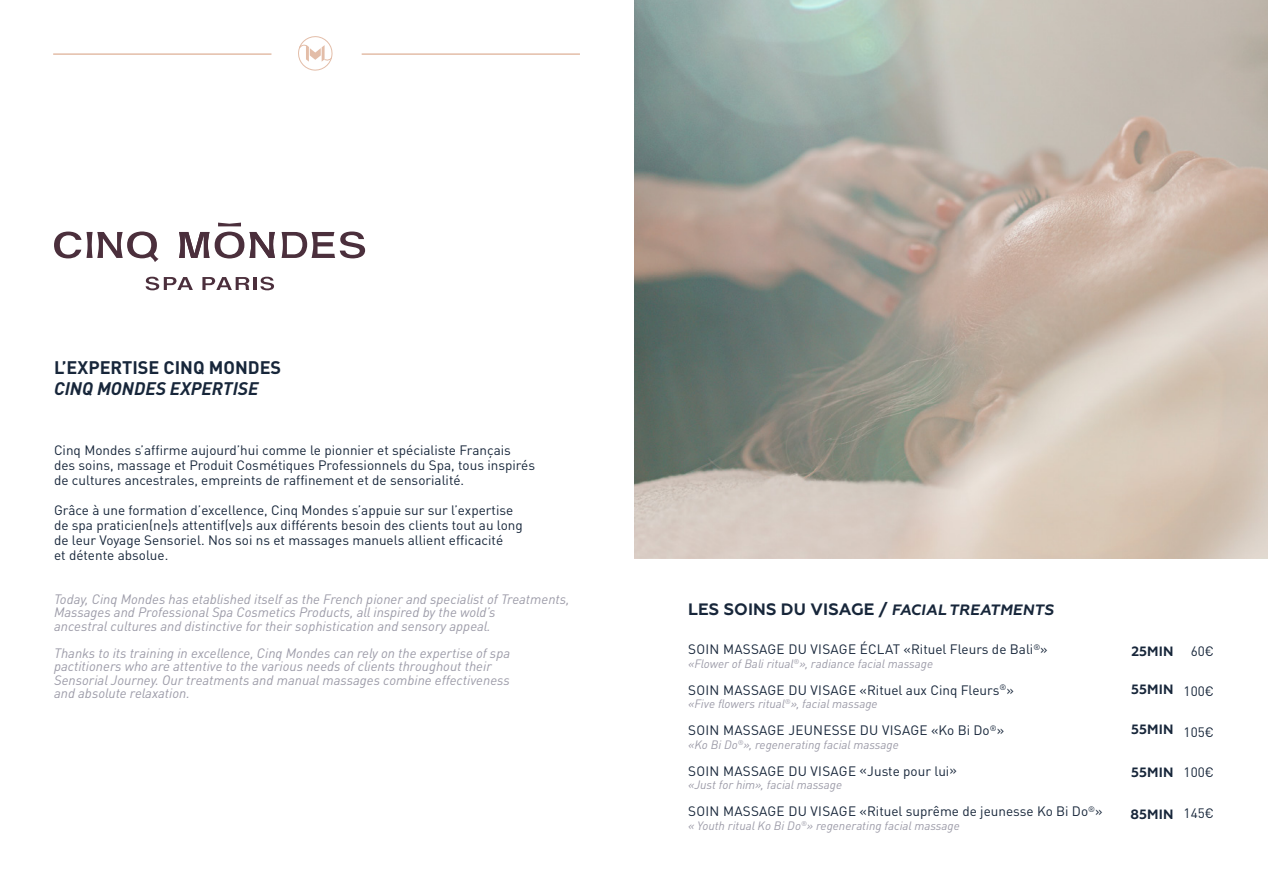
<style>
.page{position:relative;width:1268px;height:893px;background:#fff}
.page>*{position:absolute;margin:0;border:0;box-sizing:border-box;transform-origin:0 0}
.t1{font:700 18px "DIN Pro";color:#17263a}
.t2{font:italic 700 18px "DIN Pro";color:#17263a}
.t3{font:700 16.5px "Geometria";letter-spacing:.01em;color:#17263a}
.t4{font:13.5px/15px "DIN Pro";color:#17263a}
.t5{font:italic 13.5px/13.5px "DIN Pro";color:#9c9ba8}
.t6{font:13.5px "DIN Pro";letter-spacing:.02em;color:#17263a}
.t7{font:700 13.5px "Geometria";letter-spacing:.005em;color:#17263a}
.t8{font:italic 12px "DIN Pro";color:#9c9ba8}
.s1{font-style:italic;font-size:15px}
</style>
<div class="page">
<hr style="left:361px;top:53px;width:219px;height:2px;background:#e3bda8">
<hr style="left:53px;top:53px;width:218px;height:2px;background:#e3bda8">
<svg style="left:218px;top:223px;width:23px;height:3px"></svg>
<svg style="left:54px;top:231px;width:104px;height:31px"></svg>
<svg style="left:281px;top:232px;width:84px;height:26px"></svg>
<svg style="left:179px;top:232px;width:96px;height:26px"></svg>
<svg style="left:202px;top:277px;width:72px;height:13px"></svg>
<svg style="left:146px;top:277px;width:47px;height:13px"></svg>
<svg style="left:298px;top:36px;width:35px;height:35px"></svg>
<img style="left:634px;top:0;width:633px;height:558px">
<h1 class="t1" style="left:54px;top:353px;width:229px">L’EXPERTISE CINQ MONDES</h1>
<h1 class="t2" style="left:54px;top:374px;width:206px">CINQ MONDES EXPERTISE</h1>
<p class="t4" style="left:54px;top:442px;width:482px">Cinq Mondes s’affirme aujourd’hui comme le pionnier et spécialiste Français des soins, massage et Produit Cosmétiques Professionnels du Spa, tous inspirés de cultures ancestrales, empreints de raffinement et de sensorialité.</p>
<p class="t4" style="left:54px;top:502px;width:470px">Grâce à une formation d’excellence, Cinq Mondes s’appuie sur sur l’expertise de spa praticien(ne)s attentif(ve)s aux différents besoin des clients tout au long de leur Voyage Sensoriel. Nos soi ns et massages manuels allient efficacité<br>et détente absolue.</p>
<p class="t5" style="left:54px;top:591px;width:517px">Today, Cinq Mondes has etablished itself as the French pioner and specialist of Treatments,<br>Massages and Professional Spa Cosmetics Products, all inspired by the wold’s<br>ancestral cultures and distinctive for their sophistication and sensory appeal.</p>
<p class="t5" style="left:54px;top:645px;width:457px">Thanks to its training in excellence, Cinq Mondes can rely on the expertise of spa pactitioners who are attentive to the various needs of clients throughout their Sensorial Journey. Our treatments and manual massages combine effectiveness and absolute relaxation.</p>
<p class="t3" style="left:688px;top:600px;width:367px">LES SOINS DU VISAGE / <span class="s1">FACIAL TREATMENTS</span></p>
<p class="t4" style="left:688px;top:640px;width:361px">SOIN MASSAGE DU VISAGE ÉCLAT «Rituel Fleurs de Bali<sup>®</sup>»</p>
<p class="t8" style="left:688px;top:654px;width:246px">«Flower of Bali ritual<sup>®</sup>», radiance facial massage</p>
<p class="t4" style="left:688px;top:681px;width:327px">SOIN MASSAGE DU VISAGE «Rituel aux Cinq Fleurs<sup>®</sup>»</p>
<p class="t8" style="left:688px;top:694px;width:191px">«Five flowers ritual<sup>®</sup>», facial massage</p>
<p class="t6" style="left:688px;top:720px;width:317px">SOIN MASSAGE JEUNESSE DU VISAGE «Ko Bi Do<sup>®</sup>»</p>
<p class="t8" style="left:688px;top:735px;width:212px">«Ko Bi Do<sup>®</sup>», regenerating facial massage</p>
<p class="t4" style="left:688px;top:762px;width:270px">SOIN MASSAGE DU VISAGE «Juste pour lui»</p>
<p class="t8" style="left:688px;top:775px;width:156px">«Just for him», facial massage</p>
<p class="t4" style="left:688px;top:802px;width:416px">SOIN MASSAGE DU VISAGE «Rituel suprême de jeunesse Ko Bi Do<sup>®</sup>»</p>
<p class="t8" style="left:688px;top:816px;width:273px">« Youth ritual Ko Bi Do<sup>®</sup>» regenerating facial massage</p>
<p class="t7" style="left:1131px;top:643px;width:44px">25MIN</p>
<p class="t7" style="left:1130px;top:681px;width:44px">55MIN</p>
<p class="t7" style="left:1130px;top:721px;width:44px">55MIN</p>
<p class="t7" style="left:1130px;top:765px;width:44px">55MIN</p>
<p class="t7" style="left:1130px;top:806px;width:44px">85MIN</p>
<p class="t4" style="left:1190px;top:642px;width:25px">60€</p>
<p class="t4" style="left:1183px;top:683px;width:32px">100€</p>
<p class="t4" style="left:1183px;top:723px;width:32px">105€</p>
<p class="t4" style="left:1183px;top:764px;width:32px">100€</p>
<p class="t4" style="left:1183px;top:804px;width:32px">145€</p>
</div>
